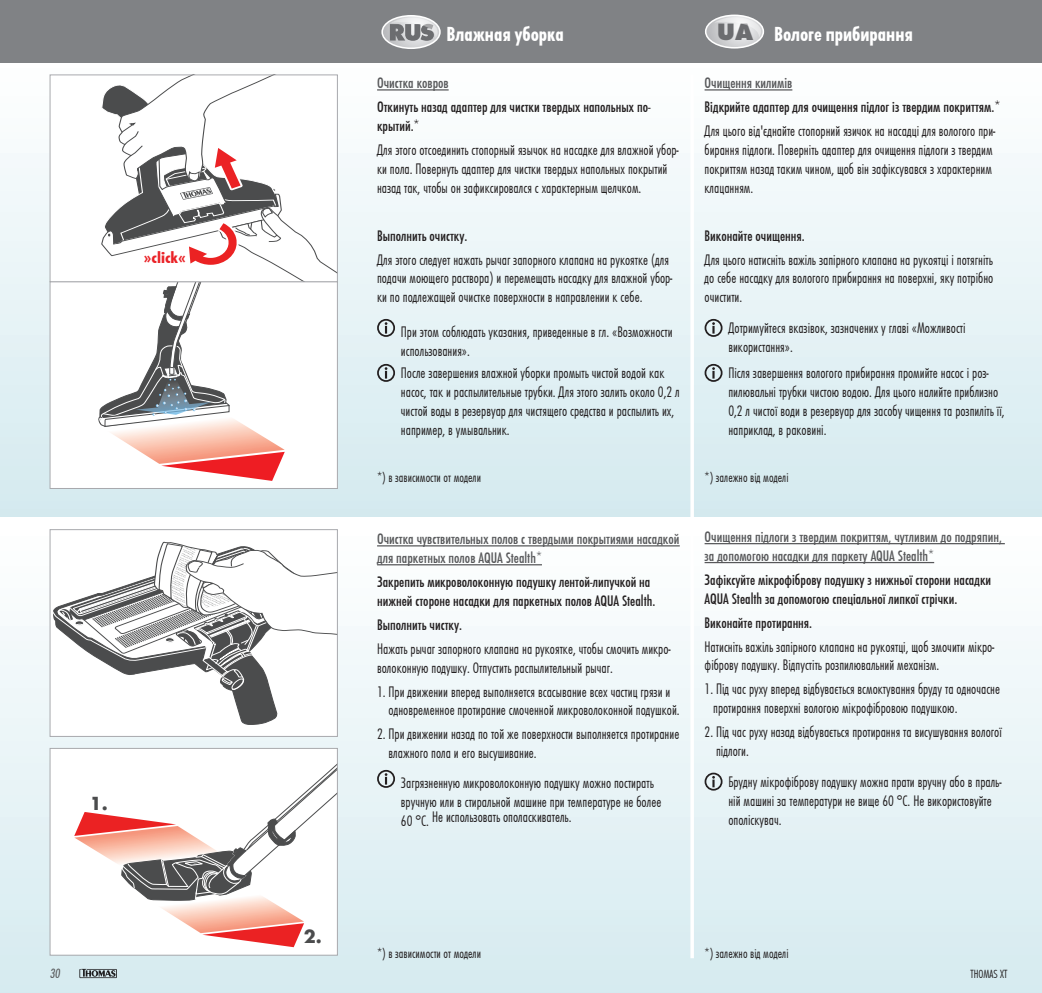
<style>
.page{position:relative;width:1042px;height:993px;background:#fff}
.page>*{position:absolute;margin:0;border:0;box-sizing:border-box;transform-origin:0 0}
.t1{font:700 21px "Futura Con";color:#fff}
.t2{font:700 17.5px "Futura Std";color:#4b4c4d}
.t3{font:700 16.45px "Futura Con";color:#ea2227;scale:1.18 1}
.t4{font:300 15.75px/18.9px "Futura Con";color:#231f20}
.t5{font:500 15.75px/18.9px "Futura Con";color:#231f20}
.t6{font:500 15.75px/18.9px "Futura Con";color:#57585a}
.t7{font:300 14px "Futura Con";color:#231f20}
.t8{font:14px "Futura Con Boo Obl";color:#57585a}
.t9{font:300 12.25px "Futura Con";color:#231f20}
.s1{font-family:"Function";font-weight:800;font-size:24.68px;color:#6c6d70}
</style>
<div class="page">
<div style="left:0;top:0;width:1042px;height:63px;background:#808285"></div>
<div style="left:0;top:63px;width:1042px;height:453px;background:linear-gradient(to bottom,#feffff,#d4e9ef)"></div>
<div style="left:0;top:531px;width:1042px;height:461px;background:linear-gradient(to bottom,#fefefe,#d5eaef)"></div>
<svg style="left:1041px;top:516px;width:1px;height:476px"></svg>
<svg style="left:382px;top:16px;width:58px;height:32px"></svg>
<hr style="left:377px;top:545px;width:303px;height:1px;background:#57585a">
<hr style="left:377px;top:564px;width:165px;height:1px;background:#57585a">
<div style="left:377px;top:769px;width:18px;height:18px;border:2px solid #231f20;border-radius:50%"></div>
<svg style="left:385px;top:773px;width:2px;height:11px"></svg>
<hr style="left:377px;top:89px;width:72px;height:1px;background:#57585a">
<div style="left:377px;top:319px;width:18px;height:18px;border:2px solid #231f20;border-radius:50%"></div>
<svg style="left:385px;top:322px;width:2px;height:11px"></svg>
<div style="left:377px;top:364px;width:18px;height:18px;border:2px solid #231f20;border-radius:50%"></div>
<svg style="left:385px;top:367px;width:2px;height:11px"></svg>
<svg style="left:706px;top:15px;width:57px;height:33px"></svg>
<hr style="left:704px;top:543px;width:301px;height:1px;background:#57585a">
<hr style="left:704px;top:561px;width:230px;height:2px;background:#57585a">
<div style="left:704px;top:772px;width:18px;height:18px;border:2px solid #231f20;border-radius:50%"></div>
<svg style="left:712px;top:775px;width:3px;height:12px"></svg>
<hr style="left:704px;top:89px;width:88px;height:1px;background:#57585a">
<div style="left:704px;top:319px;width:18px;height:18px;border:2px solid #231f20;border-radius:50%"></div>
<svg style="left:712px;top:322px;width:3px;height:11px"></svg>
<div style="left:704px;top:364px;width:18px;height:18px;border:2px solid #231f20;border-radius:50%"></div>
<svg style="left:712px;top:367px;width:3px;height:11px"></svg>
<div style="left:50px;top:281px;width:287px;height:207px;background:#fff"></div>
<div style="left:50px;top:281px;width:288px;height:207px;border:1px solid #a8a9ad"></div>
<div style="left:50px;top:748px;width:287px;height:206px;background:#fff"></div>
<svg style="left:74px;top:764px;width:262px;height:182px"></svg>
<div style="left:50px;top:747px;width:288px;height:208px;border:1px solid #a8a9ad"></div>
<div style="left:50px;top:75px;width:287px;height:206px;background:#fff"></div>
<svg style="left:97px;top:76px;width:240px;height:405px"></svg>
<div style="left:50px;top:74px;width:288px;height:208px;border:1px solid #a8a9ad"></div>
<div style="left:50px;top:529px;width:287px;height:207px;background:#fff"></div>
<svg style="left:226px;top:689px;width:52px;height:35px"></svg>
<svg style="left:53px;top:541px;width:283px;height:148px"></svg>
<div style="left:50px;top:529px;width:288px;height:207px;border:1px solid #a8a9ad"></div>
<hr style="left:690px;top:74px;width:4px;height:883px;background:#fff">
<svg style="left:79px;top:968px;width:38px;height:9px"></svg>
<p class="t3" style="left:144px;top:246px;width:37px">»click«</p>
<p class="t2" style="left:90px;top:791px;width:20px">1.</p>
<p class="t2" style="left:304px;top:924px;width:20px">2.</p>
<h1 class="t1" style="left:446px;top:19px;width:119px">Влажная уборка</h1>
<p class="t6" style="left:377px;top:73px;width:73px">Очистка ковров</p>
<p class="t5" style="left:377px;top:97px;width:275px">Откинуть назад адаптер для чистки твердых напольных по&shy;крытий.*</p>
<p class="t4" style="left:377px;top:140px;width:303px">Для этого отсоединить стопорный язычок на насадке для влажной убор&shy;ки пола. Повернуть адаптер для чистки твердых напольных покрытий назад так, чтобы он зафиксировался с характерным щелчком.</p>
<p class="t5" style="left:377px;top:225px;width:92px">Выполнить очистку.</p>
<p class="t4" style="left:377px;top:249px;width:297px">Для этого следует нажать рычаг запорного клапана на рукоятке (для подачи моющего раствора) и перемещать насадку для влажной убор&shy;ки по подлежащей очистке поверхности в направлении к себе.</p>
<p class="t4" style="left:401px;top:321px;width:273px">При этом соблюдать указания, приведенные в гл. «Возможности использования».</p>
<p class="t4" style="left:401px;top:363px;width:280px">После завершения влажной уборки промыть чистой водой как насос, так и распылительные трубки. Для этого залить около 0,2 л чистой воды в резервуар для чистящего средства и распылить их, например, в умывальник.</p>
<p class="t7" style="left:377px;top:467px;width:105px">*) в зависимости от модели</p>
<p class="t6" style="left:377px;top:529px;width:304px">Очистка чувствительных полов с твердыми покрытиями насадкой для паркетных полов AQUA Stealth*</p>
<p class="t5" style="left:377px;top:571px;width:280px">Закрепить микроволоконную подушку лентой-липучкой на нижней стороне насадки для паркетных полов AQUA Stealth.</p>
<p class="t5" style="left:377px;top:614px;width:86px">Выполнить чистку.</p>
<p class="t4" style="left:377px;top:638px;width:295px">Нажать рычаг запорного клапана на рукоятке, чтобы смочить микро&shy;волоконную подушку. Отпустить распылительный рычаг.</p>
<p class="t4" style="left:388px;top:681px;width:293px;text-indent:-11px">1. При движении вперед выполняется всасывание всех частиц грязи и одновременное протирание смоченной микроволоконной подушкой.</p>
<p class="t4" style="left:388px;top:723px;width:292px;text-indent:-11px">2. При движении назад по той же поверхности выполняется протирание влажного пола и его высушивание.</p>
<p class="t4" style="left:401px;top:772px;width:262px">Загрязненную микроволоконную подушку можно постирать вручную или в стиральной машине при температуре не более</p>
<p class="t4" style="left:401px;top:806px;width:172px">60 °C. Не использовать ополаскиватель.</p>
<h1 class="t1" style="left:717px;top:19px;width:198px"><span class="s1">UA</span> Вологе прибирання</h1>
<p class="t6" style="left:704px;top:73px;width:89px">Очищення килимів</p>
<p class="t5" style="left:704px;top:97px;width:297px">Відкрийте адаптер для очищення підлог із твердим покриттям.*</p>
<p class="t4" style="left:704px;top:121px;width:292px">Для цього від'єднайте стопорний язичок на насадці для вологого при&shy;бирання підлоги. Поверніть адаптер для очищення підлоги з твердим покриттям назад таким чином, щоб він зафіксувався з характерним клацанням.</p>
<p class="t5" style="left:704px;top:225px;width:102px">Виконайте очищення.</p>
<p class="t4" style="left:704px;top:249px;width:290px;text-align:justify">Для цього натисніть важіль запірного клапана на рукоятці і потягніть до себе насадку для вологого прибирання на поверхні, яку потрібно очистити.</p>
<p class="t4" style="left:728px;top:318px;width:239px">Дотримуйтеся вказівок, зазначених у главі «Можливості використання».</p>
<p class="t4" style="left:728px;top:363px;width:278px">Після завершення вологого прибирання промийте насос і роз&shy;пилювальні трубки чистою водою. Для цього налийте приблизно 0,2 л чистої води в резервуар для засобу чищення та розпиліть її, наприклад, в раковині.</p>
<p class="t7" style="left:704px;top:467px;width:85px">*) залежно від моделі</p>
<p class="t6" style="left:704px;top:526px;width:299px">Очищення підлоги з твердим покриттям, чутливим до подряпин, за допомогою насадки для паркету AQUA Stealth*</p>
<p class="t5" style="left:704px;top:569px;width:288px">Зафіксуйте мікрофіброву подушку з нижньої сторони насадки<br>AQUA Stealth за допомогою спеціальної липкої стрічки.</p>
<p class="t5" style="left:704px;top:612px;width:109px">Виконайте протирання.</p>
<p class="t4" style="left:704px;top:636px;width:291px">Натисніть важіль запірного клапана на рукоятці, щоб змочити мікро&shy;фіброву подушку. Відпустіть розпилювальний механізм.</p>
<p class="t4" style="left:713px;top:678px;width:288px;text-indent:-9px">1. Під час руху вперед відбувається всмоктування бруду та одночасне протирання поверхні вологою мікрофібровою подушкою.</p>
<p class="t4" style="left:716px;top:721px;width:287px;text-indent:-11px">2. Під час руху назад відбувається протирання та висушування вологої підлоги.</p>
<p class="t4" style="left:728px;top:771px;width:275px">Брудну мікрофіброву подушку можна прати вручну або в праль&shy;ній машині за температури не вище 60 °C. Не використовуйте ополіскувач.</p>
<p class="t7" style="left:377px;top:943px;width:105px">*) в зависимости от модели</p>
<p class="t7" style="left:704px;top:943px;width:85px">*) залежно від моделі</p>
<p class="t8" style="left:50px;top:963px;width:12px">30</p>
<p class="t9" style="left:970px;top:965px;width:38px">THOMAS XT</p>
</div>
